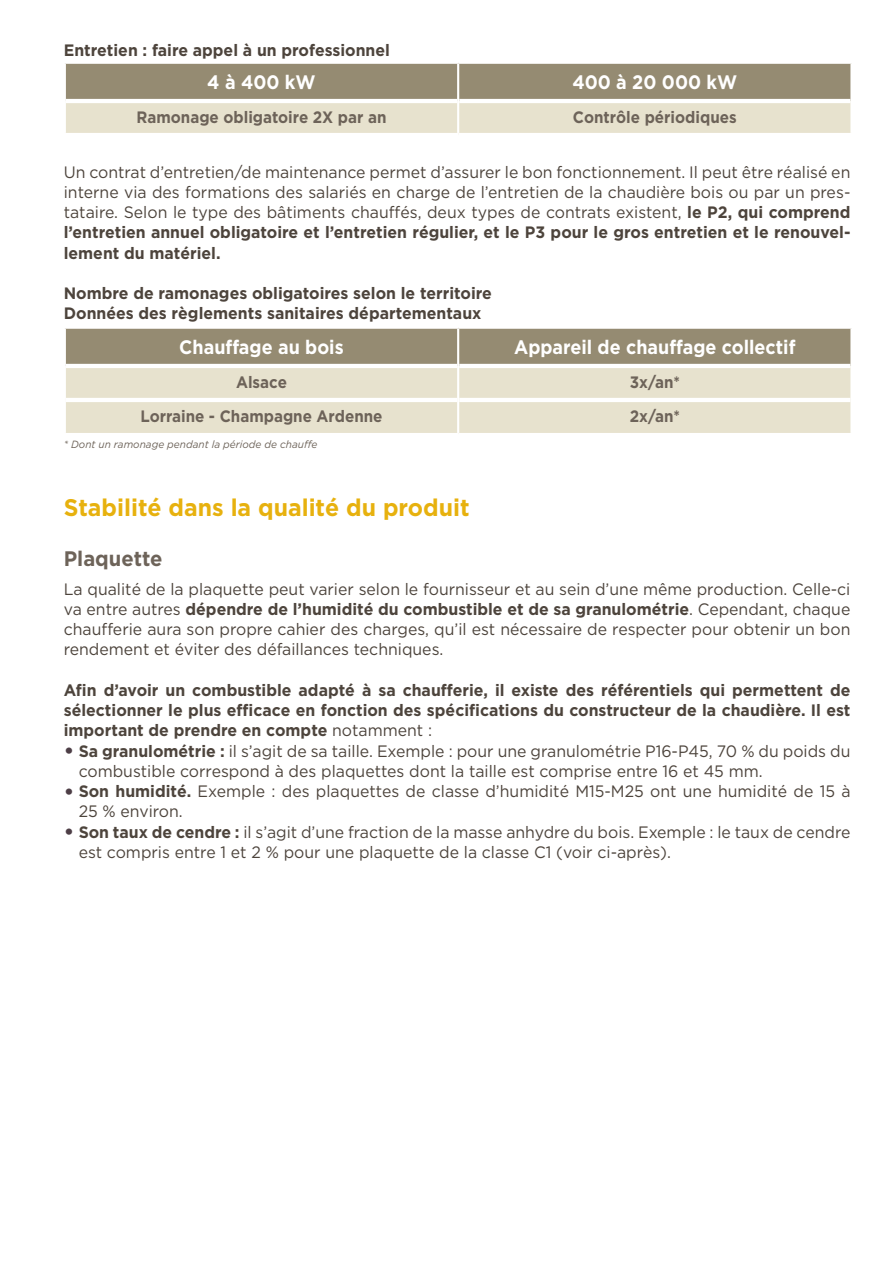
<style>
.page{position:relative;width:893px;height:1263px;background:#fff}
.page>*{position:absolute;margin:0;border:0;box-sizing:border-box;transform-origin:0 0}
.Titre_Energie{font:700 24px "Gotham HTF";color:#e7b10e;scale:.96 1}
.Sous_titre{font:700 21px "Gotham HTF";color:#6d6359;scale:.96 1}
.Titre_grd_tableau_en{font:700 19.5px "Gotham HTF";color:#fff;scale:.92 1}
.Texte{font:16.5px/20.2px "Gotham HTF";color:#4d443c;scale:.96 1}
.Texte-2{font:700 16.5px/20.2px "Gotham HTF";color:#4d443c;scale:.96 1}
.Titre_grd_tableau_en-2{font:700 16.5px "Gotham HTF";color:#6d6359;scale:.92 1}
.legende{font:italic 10.5px "Gotham HTF";color:#6d6359;scale:.96 1}
.s1{font-weight:700}
.s2{font-weight:400}
.s3{font-weight:700;font-size:21px;color:#4d3e46}
</style>
<div class="page">
<svg style="left:66px;top:64px;width:784px;height:69px;background:#bbb39c"></svg>
<hr style="left:66px;top:99px;width:391px;height:4px;background:#fff">
<hr style="left:459px;top:99px;width:391px;height:4px;background:#fff">
<hr style="left:457px;top:64px;width:2px;height:37px;background:#fff">
<hr style="left:457px;top:101px;width:2px;height:32px;background:#fff">
<div style="left:66px;top:329px;width:784px;height:35px;background:#958b72"></div>
<div style="left:66px;top:368px;width:784px;height:65px;background:#e7e2ce"></div>
<hr style="left:66px;top:398px;width:391px;height:4px;background:#fff">
<hr style="left:459px;top:398px;width:391px;height:4px;background:#fff">
<hr style="left:457px;top:329px;width:2px;height:37px;background:#fff">
<hr style="left:457px;top:366px;width:2px;height:34px;background:#fff">
<hr style="left:457px;top:400px;width:2px;height:33px;background:#fff">
<p class="Texte-2" style="left:64px;top:40px;width:341px">Entretien : faire appel à un professionnel</p>
<p class="Titre_grd_tableau_en" style="left:207px;top:71px;width:119px">4 à 400 kW</p>
<p class="Titre_grd_tableau_en" style="left:572px;top:71px;width:181px">400 à 20 000 kW</p>
<p class="Titre_grd_tableau_en-2" style="left:136px;top:108px;width:273px">Ramonage obligatoire 2X par an</p>
<p class="Titre_grd_tableau_en-2" style="left:573px;top:108px;width:180px">Contrôle périodiques</p>
<p class="Texte" style="left:64px;top:161px;width:821px;text-align:justify">Un contrat d’entretien/de maintenance permet d’assurer le bon fonctionnement. Il peut être réalisé en interne via des formations des salariés en charge de l’entretien de la chaudière bois ou par un pres&shy;tataire. Selon le type des bâtiments chauffés, deux types de contrats existent, <span class="s1">le P2, qui comprend l’entretien annuel obligatoire et l’entretien régulier, et le P3 pour le gros entretien et le renouvel&shy;lement du matériel.</span></p>
<p class="Texte-2" style="left:64px;top:283px;width:447px">Nombre de ramonages obligatoires selon le territoire<br>Données des règlements sanitaires départementaux</p>
<p class="Titre_grd_tableau_en" style="left:179px;top:336px;width:180px">Chauffage au bois</p>
<p class="Titre_grd_tableau_en" style="left:514px;top:336px;width:307px">Appareil de chauffage collectif</p>
<p class="Titre_grd_tableau_en-2" style="left:236px;top:373px;width:57px">Alsace</p>
<p class="Titre_grd_tableau_en-2" style="left:630px;top:373px;width:56px">3x/an*</p>
<p class="Titre_grd_tableau_en-2" style="left:140px;top:407px;width:265px">Lorraine - Champagne Ardenne</p>
<p class="Titre_grd_tableau_en-2" style="left:630px;top:407px;width:56px">2x/an*</p>
<p class="legende" style="left:64px;top:438px;width:266px">* Dont un ramonage pendant la période de chauffe</p>
<p class="Titre_Energie" style="left:64px;top:493px;width:424px">Stabilité dans la qualité du produit</p>
<p class="Sous_titre" style="left:64px;top:546px;width:104px">Plaquette</p>
<p class="Texte" style="left:64px;top:578px;width:821px;text-align:justify">La qualité de la plaquette peut varier selon le fournisseur et au sein d’une même production. Celle-ci va entre autres <span class="s1">dépendre de l’humidité du combustible et de sa granulométrie</span>. Cependant, chaque chaufferie aura son propre cahier des charges, qu’il est nécessaire de respecter pour obtenir un bon rendement et éviter des défaillances techniques.</p>
<p class="Texte-2" style="left:64px;top:679px;width:821px;text-align:justify">Afin d’avoir un combustible adapté à sa chaufferie, il existe des référentiels qui permettent de sélectionner le plus efficace en fonction des spécifications du constructeur de la chaudière. Il est important de prendre en compte <span class="s2">notamment :</span></p>
<p class="Texte" style="left:79px;top:740px;width:805px;text-indent:-15px"><span class="s3">•</span> <span class="s1">Sa granulométrie :</span> il s’agit de sa taille. Exemple : pour une granulométrie P16-P45, 70 % du poids du combustible correspond à des plaquettes dont la taille est comprise entre 16 et 45 mm.</p>
<p class="Texte" style="left:79px;top:781px;width:805px;text-indent:-15px"><span class="s3">•</span> <span class="s1">Son humidité.</span> Exemple : des plaquettes de classe d’humidité M15-M25 ont une humidité de 15 à<br>25 % environ.</p>
<p class="Texte" style="left:79px;top:821px;width:805px;text-indent:-15px"><span class="s3">•</span> <span class="s1">Son taux de cendre :</span> il s’agit d’une fraction de la masse anhydre du bois. Exemple : le taux de cendre est compris entre 1 et 2 % pour une plaquette de la classe C1 (voir ci-après).</p>
</div>
